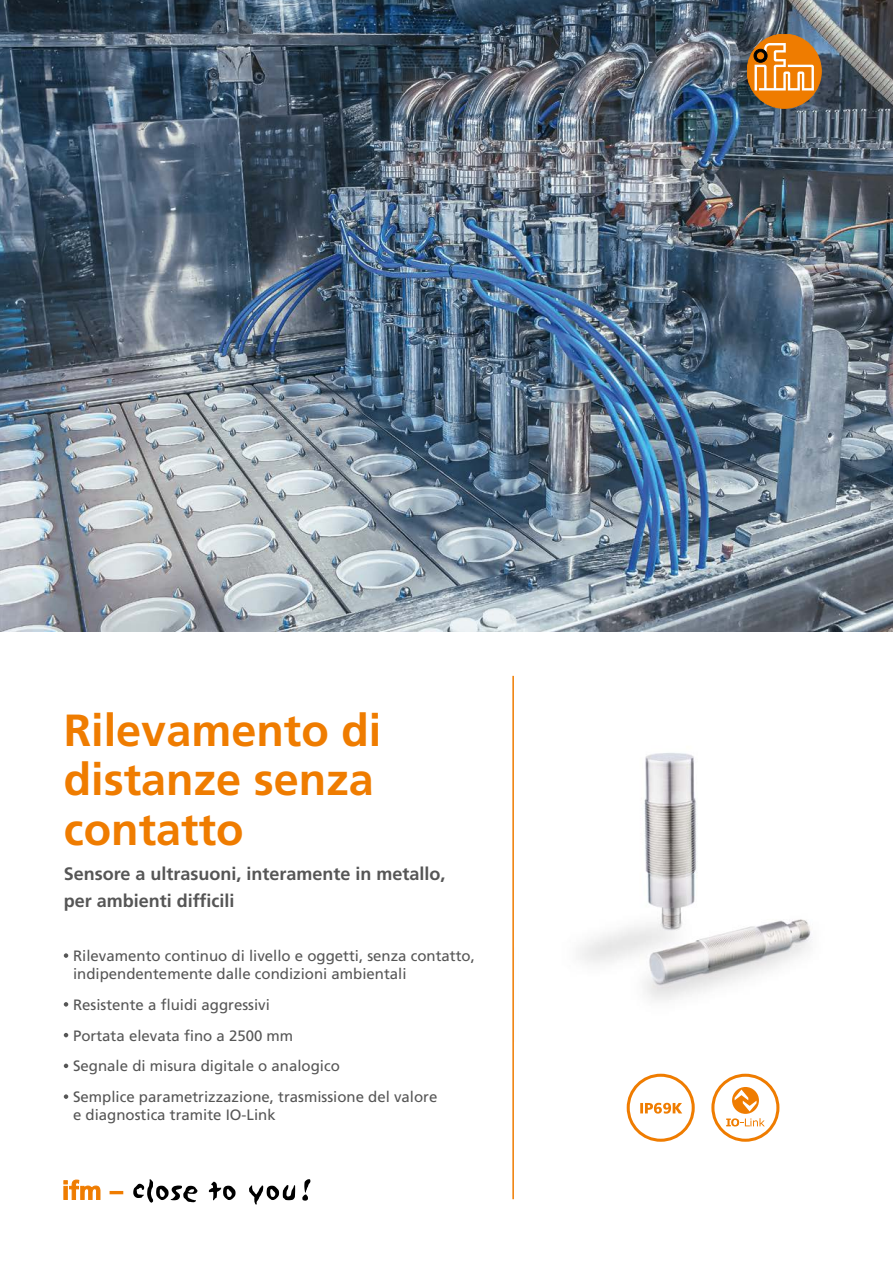
<style>
.page{position:relative;width:893px;height:1263px;background:#fff}
.page>*{position:absolute;margin:0;border:0;box-sizing:border-box;transform-origin:0 0}
.Titel_Headline_30pt{font:700 45px/49.5px "Frutiger LT Com";color:#ef7c00}
.Titel_Subheadline_12pt{font:700 18px/27px "Frutiger LT Com";color:#565656}
.Features{font:15px/18px "Frutiger LT Com";color:#565656}
</style>
<div class="page">
<img style="left:580px;top:753px;width:231px;height:247px">
<img style="left:0;top:0;width:893px;height:631px">
<svg style="left:64px;top:1180px;width:36px;height:20px"></svg>
<svg style="left:110px;top:1191px;width:13px;height:3px"></svg>
<svg style="left:133px;top:1179px;width:64px;height:24px"></svg>
<svg style="left:209px;top:1182px;width:27px;height:18px"></svg>
<svg style="left:249px;top:1185px;width:46px;height:19px"></svg>
<svg style="left:302px;top:1179px;width:8px;height:22px"></svg>
<hr style="left:512px;top:676px;width:2px;height:523px;background:#ef7c00">
<div style="left:747px;top:34px;width:74px;height:74px;background:#ef7c00;border-radius:50%"></div>
<div style="left:747px;top:34px;width:74px;height:74px;border:1px solid #ef7c00;border-radius:50%"></div>
<svg style="left:754px;top:43px;width:60px;height:47px"></svg>
<svg style="left:64px;top:953px;width:4px;height:5px"></svg>
<svg style="left:64px;top:1002px;width:4px;height:4px"></svg>
<svg style="left:64px;top:1033px;width:4px;height:4px"></svg>
<svg style="left:64px;top:1063px;width:4px;height:5px"></svg>
<svg style="left:64px;top:1094px;width:4px;height:5px"></svg>
<svg style="left:627px;top:1074px;width:68px;height:68px"></svg>
<svg style="left:711px;top:1074px;width:68px;height:68px"></svg>
<p class="Titel_Headline_30pt" style="left:64px;top:706px;width:319px">Rilevamento di distanze senza contatto</p>
<p class="Titel_Subheadline_12pt" style="left:64px;top:861px;width:383px">Sensore a ultrasuoni, interamente in metallo, per ambienti difficili</p>
<p class="Features" style="left:73px;top:947px;width:403px">Rilevamento continuo di livello e oggetti, senza contatto, indipendentemente dalle condizioni ambientali</p>
<p class="Features" style="left:73px;top:996px;width:198px">Resistente a fluidi aggressivi</p>
<p class="Features" style="left:73px;top:1026px;width:222px">Portata elevata fino a 2500 mm</p>
<p class="Features" style="left:73px;top:1057px;width:268px">Segnale di misura digitale o analogico</p>
<p class="Features" style="left:73px;top:1088px;width:366px">Semplice parametrizzazione, trasmissione del valore e diagnostica tramite IO-Link</p>
</div>
